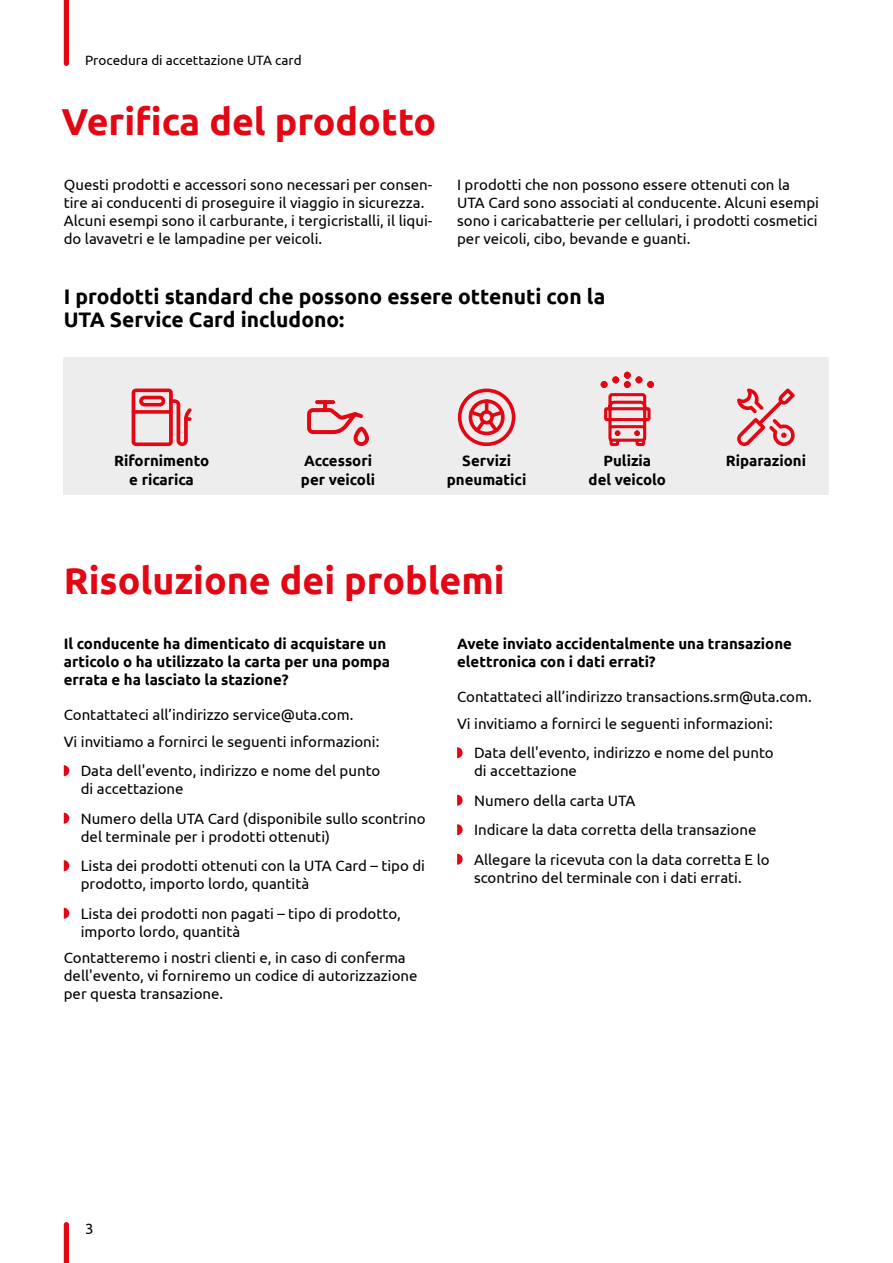
<style>
.page{position:relative;width:893px;height:1263px;background:#fff}
.page>*{position:absolute;margin:0;border:0;box-sizing:border-box;transform-origin:0 0}
.t1{font:700 37.5px "Ubuntu";color:#e30613}
.t2{font:700 21px/22.5px "Ubuntu";color:#000}
.t3{font:15px/18px "Ubuntu";color:#000}
.t4{font:700 15px/18px "Ubuntu";color:#000;text-align:center}
.t5{font:13.5px "Ubuntu";color:#000}
</style>
<div class="page">
<div style="left:64px;top:358px;width:765px;height:137px;background:#ededed"></div>
<div style="left:64px;top:0;width:5px;height:63px;background:#e30613"></div>
<svg style="left:64px;top:765px;width:5px;height:11px"></svg>
<svg style="left:64px;top:813px;width:5px;height:11px"></svg>
<svg style="left:64px;top:860px;width:5px;height:11px"></svg>
<svg style="left:64px;top:908px;width:5px;height:11px"></svg>
<svg style="left:457px;top:747px;width:6px;height:11px"></svg>
<svg style="left:457px;top:795px;width:6px;height:11px"></svg>
<svg style="left:457px;top:824px;width:6px;height:11px"></svg>
<svg style="left:457px;top:854px;width:6px;height:11px"></svg>
<div style="left:64px;top:1224px;width:5px;height:39px;background:#e30613"></div>
<svg style="left:132px;top:388px;width:60px;height:58px"></svg>
<svg style="left:737px;top:388px;width:58px;height:58px"></svg>
<svg style="left:323px;top:400px;width:4px;height:12px"></svg>
<svg style="left:315px;top:400px;width:20px;height:4px"></svg>
<svg style="left:307px;top:408px;width:62px;height:38px"></svg>
<svg style="left:458px;top:388px;width:57px;height:58px"></svg>
<svg style="left:601px;top:372px;width:53px;height:75px"></svg>
<p class="t5" style="left:85px;top:52px;width:218px">Procedura di accettazione UTA card</p>
<h1 class="t1" style="left:62px;top:99px;width:376px">Verifica del prodotto</h1>
<p class="t3" style="left:64px;top:176px;width:370px">Questi prodotti e accessori sono necessari per consen&shy;tire ai conducenti di proseguire il viaggio in sicurezza.<br>Alcuni esempi sono il carburante, i tergicristalli, il liqui&shy;do lavavetri e le lampadine per veicoli.</p>
<p class="t3" style="left:457px;top:176px;width:363px">I prodotti che non possono essere ottenuti con la UTA Card sono associati al conducente. Alcuni esempi sono i caricabatterie per cellulari, i prodotti cosmetici per veicoli, cibo, bevande e guanti.</p>
<h2 class="t2" style="left:64px;top:285px;width:543px">I prodotti standard che possono essere ottenuti con la<br>UTA Service Card includono:</h2>
<p class="t4" style="left:114px;top:450px;width:97px;line-height:19.5px">Rifornimento e ricarica</p>
<p class="t4" style="left:304px;top:451px;width:69px">Accessori</p>
<p class="t4" style="left:726px;top:451px;width:82px">Riparazioni</p>
<p class="t4" style="left:447px;top:450px;width:81px;line-height:19.5px">Servizi pneumatici</p>
<p class="t4" style="left:589px;top:450px;width:79px;line-height:19.5px">Pulizia<br>del veicolo</p>
<p class="t4" style="left:301px;top:471px;width:76px">per veicoli</p>
<h1 class="t1" style="left:64px;top:558px;width:442px">Risoluzione dei problemi</h1>
<p class="t4" style="left:64px;top:635px;width:328px;text-align:left">Il conducente ha dimenticato di acquistare un articolo o ha utilizzato la carta per una pompa errata e ha lasciato la stazione?</p>
<p class="t3" style="left:64px;top:701px;width:317px;line-height:26.5px">Contattateci all’indirizzo service@uta.com.<br>Vi invitiamo a fornirci le seguenti informazioni:</p>
<p class="t3" style="left:81px;top:761px;width:301px">Data dell'evento, indirizzo e nome del punto di accettazione</p>
<p class="t3" style="left:81px;top:809px;width:346px">Numero della UTA Card (disponibile sullo scontrino del terminale per i prodotti ottenuti)</p>
<p class="t3" style="left:81px;top:856px;width:346px">Lista dei prodotti ottenuti con la UTA Card – tipo di prodotto, importo lordo, quantità</p>
<p class="t3" style="left:81px;top:904px;width:322px">Lista dei prodotti non pagati – tipo di prodotto, importo lordo, quantità</p>
<p class="t3" style="left:64px;top:948px;width:355px">Contatteremo i nostri clienti e, in caso di conferma dell'evento, vi forniremo un codice di autorizzazione per questa transazione.</p>
<p class="t4" style="left:457px;top:635px;width:336px;text-align:left">Avete inviato accidentalmente una transazione elettronica con i dati errati?</p>
<p class="t3" style="left:457px;top:683px;width:356px;line-height:26.5px">Contattateci all’indirizzo transactions.srm@uta.com.<br>Vi invitiamo a fornirci le seguenti informazioni:</p>
<p class="t3" style="left:474px;top:743px;width:301px">Data dell'evento, indirizzo e nome del punto di accettazione</p>
<p class="t3" style="left:474px;top:785px;width:297px;line-height:29.5px">Numero della carta UTA<br>Indicare la data corretta della transazione<br>Allegare la ricevuta con la data corretta E lo</p>
<p class="t3" style="left:474px;top:868px;width:269px">scontrino del terminale con i dati errati.</p>
<p class="t3" style="left:85px;top:1219px;width:10px">3</p>
</div>
